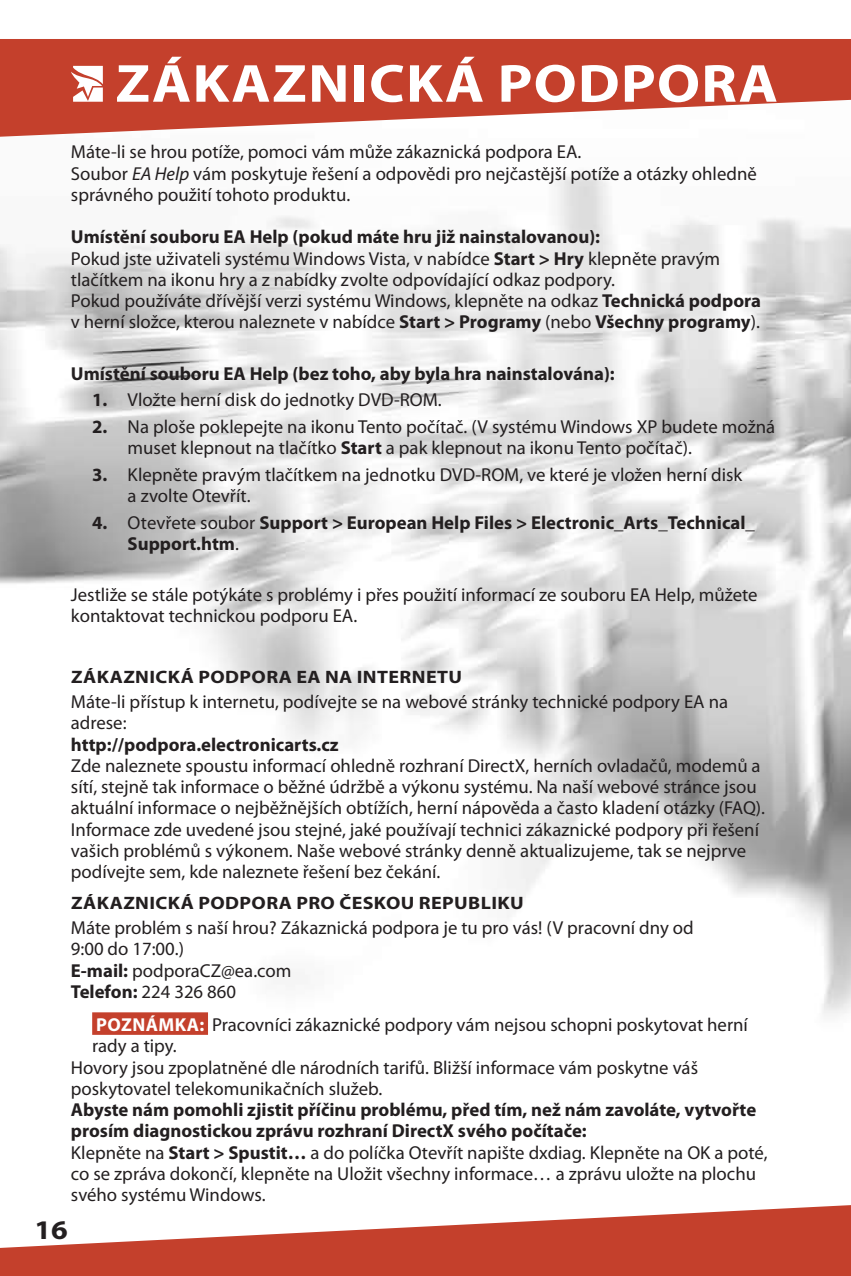
<style>
.page{position:relative;width:851px;height:1276px;background:#fff}
.page>*{position:absolute;margin:0;border:0;box-sizing:border-box;transform-origin:0 0}
.t1{font:700 54px "Myriad Pro";letter-spacing:.02em;color:#fff;scale:1.11 1}
.t2{font:700 27px "Myriad Pro";color:#231f20;scale:1.11 1}
.t3{font:18.75px/21.2px "Myriad Pro";color:#231f20}
.t4{font:700 18.75px/21.2px "Myriad Pro";color:#231f20}
.t5{font:700 18px "Myriad Pro";letter-spacing:.02em;color:#231f20;scale:1.11 1}
.s1{font-style:italic}
.s2{font-weight:700}
.s3{font-weight:400}
.s4{font-weight:700;color:#fff}
</style>
<div class="page">
<img style="left:0;top:173px;width:850px;height:843px">
<svg style="left:0;top:1205px;width:850px;height:71px;fill:#c4402c"></svg>
<svg style="left:0;top:39px;width:850px;height:98px;fill:#c4402c"></svg>
<div style="left:92px;top:1012px;width:116px;height:23px;background:#c4402c"></div>
<svg style="left:71px;top:66px;width:32px;height:36px"></svg>
<h1 class="t1" style="left:116px;top:48px;width:598px">Zákaznická podpora</h1>
<p class="t3" style="left:71px;top:141px;width:687px">Máte-li se hrou potíže, pomoci vám může zákaznická podpora EA.<br>Soubor <span class="s1">EA Help</span> vám poskytuje řešení a odpovědi pro nejčastější potíže a otázky ohledně správného použití tohoto produktu.</p>
<p class="t3" style="left:71px;top:226px;width:691px"><span class="s2">Umístění souboru EA Help (pokud máte hru již nainstalovanou):<br></span>Pokud jste uživateli systému Windows Vista, v nabídce <span class="s2">Start &gt; Hry</span> klepněte pravým tlačítkem na ikonu hry a z nabídky zvolte odpovídající odkaz podpory.<br>Pokud používáte dřívější verzi systému Windows, klepněte na odkaz <span class="s2">Technická podpora </span>v herní složce, kterou naleznete v nabídce <span class="s2">Start &gt; Programy</span> (nebo <span class="s2">Všechny programy</span>).</p>
<p class="t4" style="left:71px;top:362px;width:545px">Umístění souboru EA Help (bez toho, aby byla hra nainstalována):</p>
<p class="t3" style="left:92px;top:389px;width:351px"><span class="s2">1.</span> Vložte herní disk do jednotky DVD-ROM.</p>
<p class="t3" style="left:128px;top:416px;width:649px;text-indent:-35px"><span class="s2">2.</span> Na ploše poklepejte na ikonu Tento počítač. (V systému Windows XP budete možná muset klepnout na tlačítko <span class="s2">Start</span> a pak klepnout na ikonu Tento počítač).</p>
<p class="t3" style="left:128px;top:463px;width:616px;text-indent:-35px"><span class="s2">3.</span> Klepněte pravým tlačítkem na jednotku DVD-ROM, ve které je vložen herní disk a zvolte Otevřít.</p>
<p class="t4" style="left:128px;top:511px;width:628px;text-indent:-35px">4. <span class="s3">Otevřete soubor</span> Support &gt; European Help Files &gt; Electronic_Arts_Technical_<br>Support.htm<span class="s3">.</span></p>
<p class="t3" style="left:71px;top:584px;width:688px">Jestliže se stále potýkáte s problémy i přes použití informací ze souboru EA Help, můžete kontaktovat technickou podporu EA.</p>
<p class="t5" style="left:71px;top:665px;width:354px">Zákaznická podpora EA na internetu</p>
<p class="t3" style="left:71px;top:691px;width:658px">Máte-li přístup k internetu, podívejte se na webové stránky technické podpory EA na adrese:</p>
<p class="t4" style="left:71px;top:733px;width:269px">http://podpora.electronicarts.cz</p>
<p class="t3" style="left:71px;top:755px;width:695px">Zde naleznete spoustu informací ohledně rozhraní DirectX, herních ovladačů, modemů a sítí, stejně tak informace o běžné údržbě a výkonu systému. Na naší webové stránce jsou aktuální informace o nejběžnějších obtížích, herní nápověda a často kladení otázky (FAQ).<br>Informace zde uvedené jsou stejné, jaké používají technici zákaznické podpory při řešení vašich problémů s výkonem. Naše webové stránky denně aktualizujeme, tak se nejprve podívejte sem, kde naleznete řešení bez čekání.</p>
<p class="t5" style="left:71px;top:891px;width:409px">Zákaznická podpora pro Českou republiku</p>
<p class="t3" style="left:71px;top:917px;width:624px">Máte problém s naší hrou? Zákaznická podpora je tu pro vás! (V pracovní dny od 9:00 do 17:00.)<br><span class="s2">E-mail:</span> podporaCZ@ea.com<br><span class="s2">Telefon:</span> 224 326 860</p>
<p class="t3" style="left:96px;top:1014px;width:653px"><span class="s4">Poznámka:</span> Pracovníci zákaznické podpory vám nejsou schopni poskytovat herní</p>
<p class="t3" style="left:92px;top:1035px;width:86px">rady a tipy.</p>
<p class="t3" style="left:71px;top:1056px;width:628px">Hovory jsou zpoplatněné dle národních tarifů. Bližší informace vám poskytne váš</p>
<p class="t3" style="left:71px;top:1077px;width:313px">poskytovatel telekomunikačních služeb.</p>
<p class="t3" style="left:71px;top:1099px;width:698px"><span class="s2">Abyste nám pomohli zjistit příčinu problému, před tím, než nám zavoláte, vytvořte prosím diagnostickou zprávu rozhraní DirectX svého počítače:<br></span>Klepněte na <span class="s2">Start &gt; Spustit…</span> a do políčka Otevřít napište dxdiag. Klepněte na OK a poté, co se zpráva dokončí, klepněte na Uložit všechny informace… a zprávu uložte na plochu svého systému Windows.</p>
<h2 class="t2" style="left:34px;top:1212px;width:32px">16</h2>
</div>
